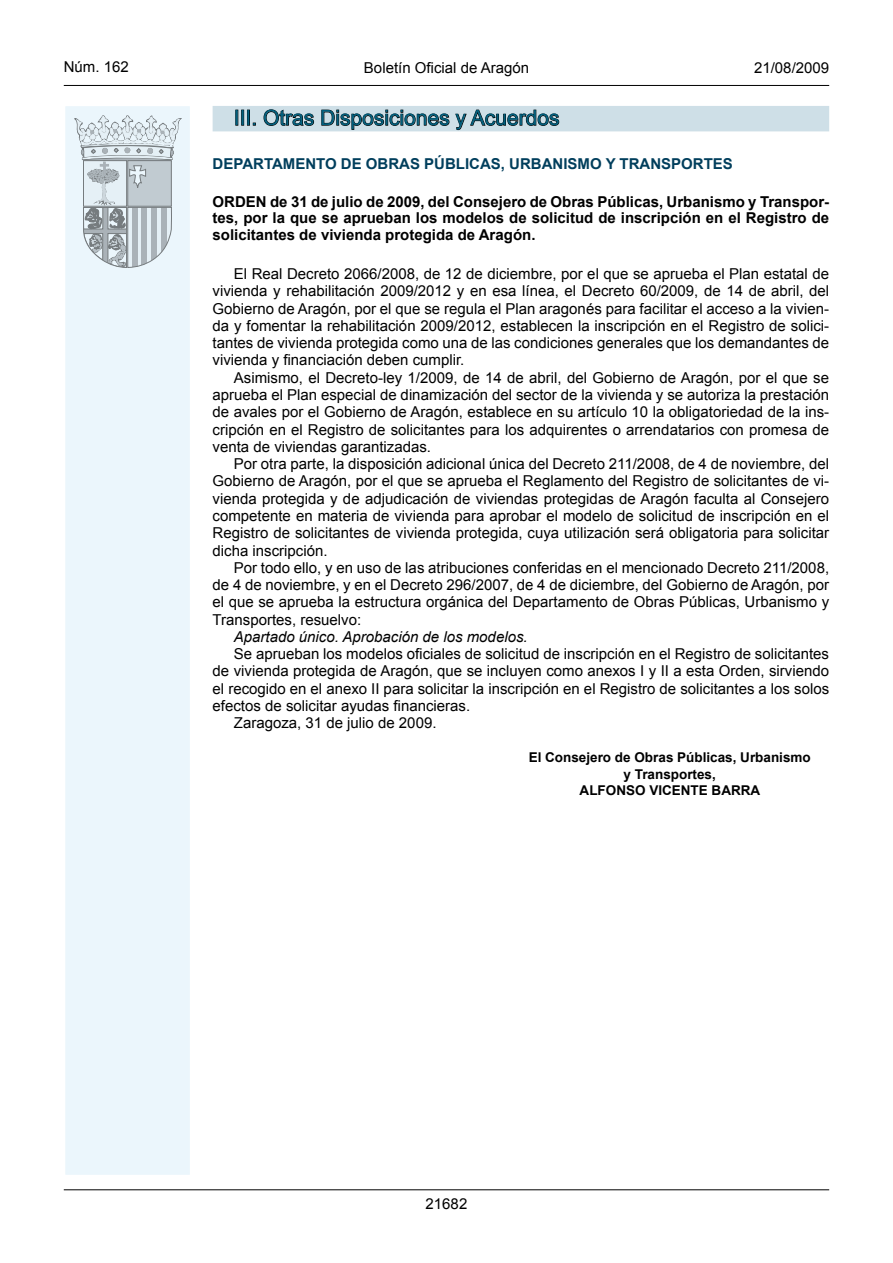
<style>
.page{position:relative;width:893px;height:1263px;background:#fff}
.page>*{position:absolute;margin:0;border:0;box-sizing:border-box;transform-origin:0 0}
.Titulo_sec{font:21px "Arial";color:#005e7c}
.inicio_de_parrafo{font:15px/17.2px "Arial";color:#000;text-align:justify}
.Titulo_text{font:700 15px/16.5px "Arial";color:#000;text-align:justify}
.emisor_text{font:700 15px "Arial";color:#003e5c}
.inicio_de_parrafo-2{font:italic 15px "Arial";color:#000}
.estilo_head-c{font:15px "Arial";color:#000}
.estilo_head-d{font:15px "Arial";color:#000}
.estilo_head-i{font:15px "Arial";color:#000}
.numero_pagina{font:15px "Arial";color:#000}
.firma_der{font:700 13.5px "Arial";color:#000}
</style>
<div class="page">
<hr style="left:64px;top:85px;width:765px;height:1px;background:#000">
<div style="left:64px;top:105px;width:127px;height:1071px;background:#ebf6fc;border:2px solid #fff"></div>
<svg style="left:75px;top:115px;width:106px;height:153px"></svg>
<hr style="left:64px;top:1189px;width:765px;height:1px;background:#000">
<div style="left:213px;top:106px;width:616px;height:25px;background:#cedfe7"></div>
<svg style="left:236px;top:110px;width:19px;height:15px"></svg>
<svg style="left:263px;top:109px;width:51px;height:17px"></svg>
<svg style="left:321px;top:109px;width:238px;height:21px"></svg>
<p class="estilo_head-i" style="left:64px;top:57px;width:67px">Núm. 162</p>
<p class="estilo_head-c" style="left:364px;top:57px;width:167px">Boletín Oficial de Aragón</p>
<p class="estilo_head-d" style="left:754px;top:57px;width:77px">21/08/2009</p>
<p class="Titulo_sec" style="left:234px;top:104px;width:327px">III. Otras Disposiciones y Acuerdos</p>
<p class="emisor_text" style="left:213px;top:154px;width:522px">DEPARTAMENTO DE OBRAS PÚBLICAS, URBANISMO Y TRANSPORTES</p>
<p class="Titulo_text" style="left:213px;top:194px;width:618px">ORDEN de 31 de julio de 2009, del Consejero de Obras Públicas, Urbanismo y Transpor&shy;tes, por la que se aprueban los modelos de solicitud de inscripción en el Registro de solicitantes de vivienda protegida de Aragón.</p>
<p class="inicio_de_parrafo" style="left:213px;top:265px;width:618px;text-indent:21px">El Real Decreto 2066/2008, de 12 de diciembre, por el que se aprueba el Plan estatal de vivienda y rehabilitación 2009/2012 y en esa línea, el Decreto 60/2009, de 14 de abril, del Gobierno de Aragón, por el que se regula el Plan aragonés para facilitar el acceso a la vivien&shy;da y fomentar la rehabilitación 2009/2012, establecen la inscripción en el Registro de solici&shy;tantes de vivienda protegida como una de las condiciones generales que los demandantes de vivienda y financiación deben cumplir.</p>
<p class="inicio_de_parrafo" style="left:213px;top:369px;width:618px;text-indent:21px">Asimismo, el Decreto-ley 1/2009, de 14 de abril, del Gobierno de Aragón, por el que se aprueba el Plan especial de dinamización del sector de la vivienda y se autoriza la prestación de avales por el Gobierno de Aragón, establece en su artículo 10 la obligatoriedad de la ins&shy;cripción en el Registro de solicitantes para los adquirentes o arrendatarios con promesa de venta de viviendas garantizadas.</p>
<p class="inicio_de_parrafo" style="left:213px;top:455px;width:618px;text-indent:21px">Por otra parte, la disposición adicional única del Decreto 211/2008, de 4 de noviembre, del Gobierno de Aragón, por el que se aprueba el Reglamento del Registro de solicitantes de vi&shy;vienda protegida y de adjudicación de viviendas protegidas de Aragón faculta al Consejero competente en materia de vivienda para aprobar el modelo de solicitud de inscripción en el Registro de solicitantes de vivienda protegida, cuya utilización será obligatoria para solicitar dicha inscripción.</p>
<p class="inicio_de_parrafo" style="left:213px;top:559px;width:618px;text-indent:21px">Por todo ello, y en uso de las atribuciones conferidas en el mencionado Decreto 211/2008, de 4 de noviembre, y en el Decreto 296/2007, de 4 de diciembre, del Gobierno de Aragón, por el que se aprueba la estructura orgánica del Departamento de Obras Públicas, Urbanismo y Transportes, resuelvo:</p>
<p class="inicio_de_parrafo-2" style="left:234px;top:627px;width:295px">Apartado único. Aprobación de los modelos.</p>
<p class="inicio_de_parrafo" style="left:213px;top:645px;width:618px;text-indent:21px">Se aprueban los modelos oficiales de solicitud de inscripción en el Registro de solicitantes de vivienda protegida de Aragón, que se incluyen como anexos I y II a esta Orden, sirviendo el recogido en el anexo II para solicitar la inscripción en el Registro de solicitantes a los solos efectos de solicitar ayudas financieras.</p>
<p class="inicio_de_parrafo" style="left:234px;top:714px;width:204px">Zaragoza, 31 de julio de 2009.</p>
<p class="firma_der" style="left:529px;top:748px;width:284px">El Consejero de Obras Públicas, Urbanismo</p>
<p class="firma_der" style="left:624px;top:765px;width:94px">y Transportes,</p>
<p class="firma_der" style="left:580px;top:781px;width:182px">ALFONSO VICENTE BARRA</p>
<p class="numero_pagina" style="left:426px;top:1194px;width:43px">21682</p>
</div>
